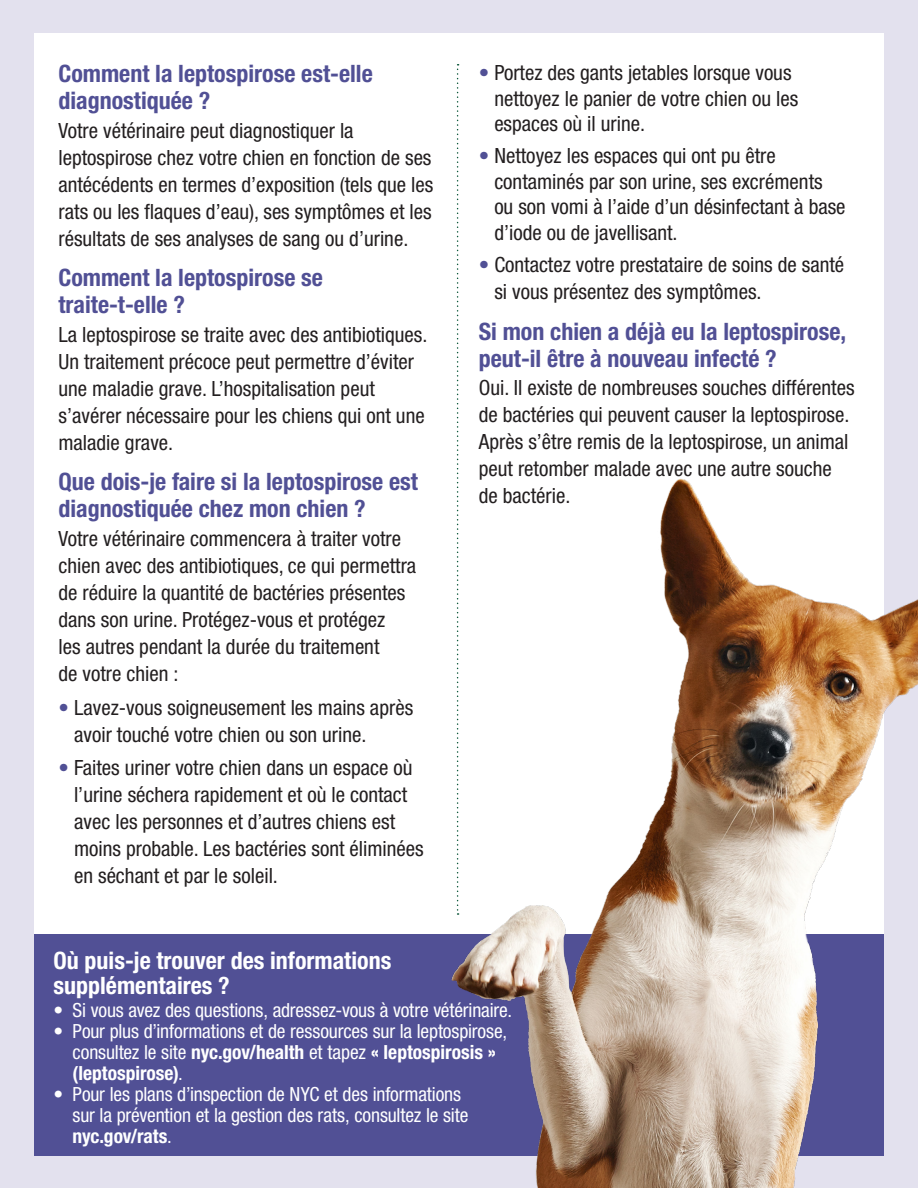
<style>
.page{position:relative;width:918px;height:1188px;background:#e3e1ee}
.page>*{position:absolute;margin:0;border:0;box-sizing:border-box;transform-origin:0 0}
.owner_subhead__blue{font:700 condensed 24px/27px "Helvetica Neue LT Std";color:#515095}
.owner_subhead__blue-2{font:700 condensed 24px/25.5px "Helvetica Neue LT Std";color:#fff}
.para_11_13_5{font:condensed 21px/27px "Helvetica Neue LT Std";color:#231f20}
.owner_subhead__blue-3{font:condensed 19.5px/21px "Helvetica Neue LT Std";letter-spacing:-.005em;color:#fff}
.s1{color:#515095}
.s2{font-weight:700}
.s3{font-weight:700;color:#feffff}
</style>
<div class="page">
<div style="left:34px;top:33px;width:850px;height:1123px;background:#fff"></div>
<div style="left:34px;top:934px;width:850px;height:222px;background:#515095"></div>
<svg style="left:457px;top:64px;width:2px;height:401px"></svg>
<img style="left:451px;top:468px;width:467px;height:720px">
<p class="owner_subhead__blue" style="left:59px;top:60px;width:316px">Comment la leptospirose est-elle diagnostiquée ?</p>
<p class="para_11_13_5" style="left:59px;top:117px;width:376px">Votre vétérinaire peut diagnostiquer la leptospirose chez votre chien en fonction de ses antécédents en termes d’exposition (tels que les rats ou les flaques d’eau), ses symptômes et les résultats de ses analyses de sang ou d’urine.</p>
<p class="owner_subhead__blue" style="left:59px;top:264px;width:266px">Comment la leptospirose se traite-t-elle ?</p>
<p class="para_11_13_5" style="left:59px;top:321px;width:370px">La leptospirose se traite avec des antibiotiques.<br>Un traitement précoce peut permettre d’éviter une maladie grave. L’hospitalisation peut s’avérer nécessaire pour les chiens qui ont une maladie grave.</p>
<p class="owner_subhead__blue" style="left:59px;top:468px;width:361px">Que dois-je faire si la leptospirose est diagnostiquée chez mon chien ?</p>
<p class="para_11_13_5" style="left:59px;top:525px;width:359px">Votre vétérinaire commencera à traiter votre chien avec des antibiotiques, ce qui permettra de réduire la quantité de bactéries présentes dans son urine. Protégez-vous et protégez<br>les autres pendant la durée du traitement<br>de votre chien :</p>
<p class="para_11_13_5" style="left:74px;top:694px;width:341px;text-indent:-16px"><span class="s1">•</span> Lavez-vous soigneusement les mains après avoir touché votre chien ou son urine.</p>
<p class="para_11_13_5" style="left:74px;top:754px;width:351px;text-indent:-16px"><span class="s1">•</span> Faites uriner votre chien dans un espace où l’urine séchera rapidement et où le contact avec les personnes et d’autres chiens est moins probable. Les bactéries sont éliminées en séchant et par le soleil.</p>
<p class="para_11_13_5" style="left:494px;top:60px;width:306px;line-height:25.5px;text-indent:-16px"><span class="s1">•</span> Portez des gants jetables lorsque vous nettoyez le panier de votre chien ou les espaces où il urine.</p>
<p class="para_11_13_5" style="left:494px;top:143px;width:353px;line-height:25.5px;text-indent:-16px"><span class="s1">•</span> Nettoyez les espaces qui ont pu être contaminés par son urine, ses excréments ou son vomi à l’aide d’un désinfectant à base d’iode ou de javellisant.</p>
<p class="para_11_13_5" style="left:494px;top:251px;width:351px;text-indent:-16px"><span class="s1">•</span> Contactez votre prestataire de soins de santé si vous présentez des symptômes.</p>
<p class="owner_subhead__blue" style="left:479px;top:317px;width:369px">Si mon chien a déjà eu la leptospirose, peut-il être à nouveau infecté ?</p>
<p class="para_11_13_5" style="left:479px;top:374px;width:377px">Oui. Il existe de nombreuses souches différentes de bactéries qui peuvent causer la leptospirose.<br>Après s’être remis de la leptospirose, un animal peut retomber malade avec une autre souche de bactérie.</p>
<p class="owner_subhead__blue-2" style="left:54px;top:947px;width:339px">Où puis-je trouver des informations supplémentaires ?</p>
<p class="owner_subhead__blue-3" style="left:54px;top:1000px;width:460px">• Si vous avez des questions, adressez-vous à votre vétérinaire.</p>
<p class="owner_subhead__blue-3" style="left:73px;top:1021px;width:436px;text-indent:-19px">• Pour plus d’informations et de ressources sur la leptospirose, consultez le site <span class="s2">nyc.gov/health</span> et tapez <span class="s2">« leptospirosis » (leptospirose)</span>.</p>
<p class="owner_subhead__blue-3" style="left:73px;top:1084px;width:397px;text-indent:-19px">• Pour les plans d’inspection de NYC et des informations sur la prévention et la gestion des rats, consultez le site <span class="s3">nyc.gov/rats</span>.</p>
</div>
